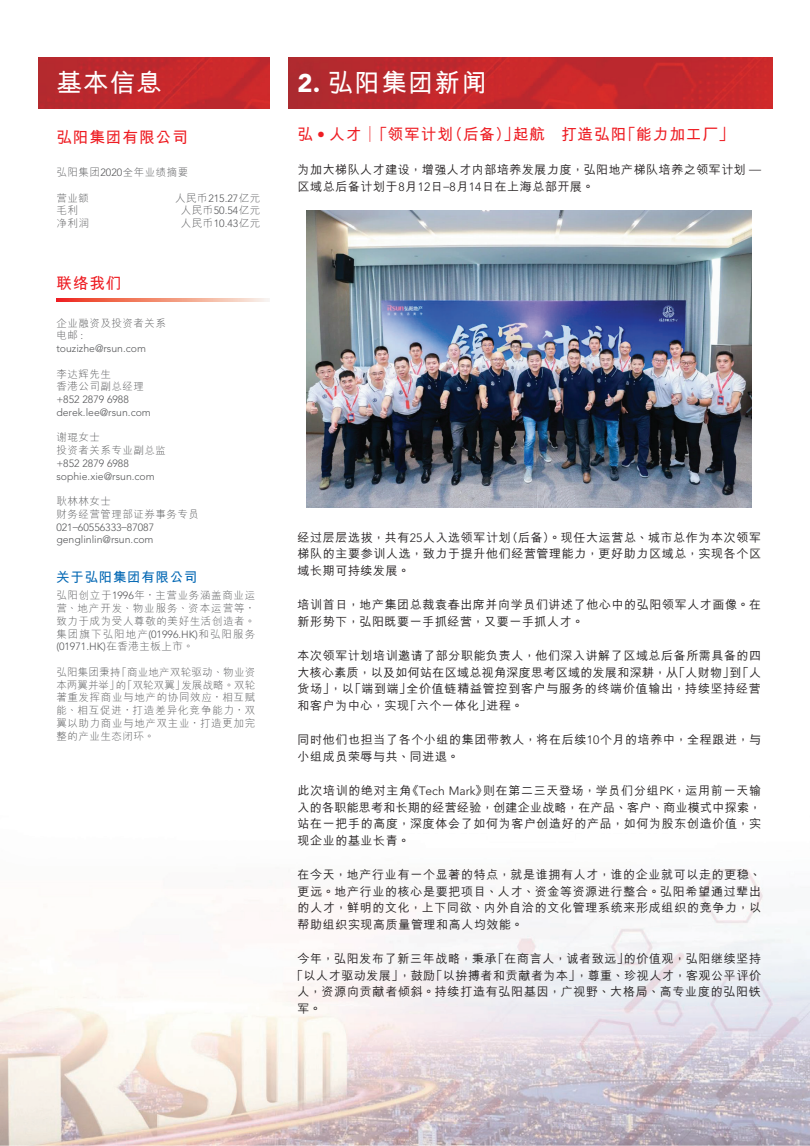
<style>
.page{position:relative;width:810px;height:1146px;background:#fff}
.page>*{position:absolute;margin:0;border:0;box-sizing:border-box;transform-origin:0 0}
.t1{font:700 25.5px "M Hei HKS";letter-spacing:.05em;color:#fff}
._03_H1{font:700 15.75px "M Hei HKS";letter-spacing:.05em;color:#ee1d23}
.t2{font:700 13.5px "M Hei HKS";letter-spacing:.05em;color:#0166b3}
._01_Body_Text{font:500 12px/16.5px "M Hei HKS";letter-spacing:.055em;color:#231f20;text-align:justify}
.t3{font:300 10.5px/12.8px "M Hei HKS";letter-spacing:.05em;color:#57585a}
.t4{font:300 10.5px/12.8px "Avenir LT Std";color:#57585a}
.s1{font-family:"Avenir LT Std";font-weight:900}
.s2{font-family:"Avenir LT Std"}
.s3{font-family:"M Hei HKS"}
.s4{font-family:"Avenir LT Std";font-weight:300}
</style>
<div class="page">
<img style="left:0;top:294px;width:810px;height:852px">
<img style="left:38px;top:58px;width:231px;height:51px">
<img style="left:288px;top:58px;width:485px;height:51px">
<svg style="left:56px;top:298px;width:214px;height:4px"></svg>
<img style="left:307px;top:211px;width:445px;height:296px">
<h1 class="t1" style="left:56px;top:64px;width:107px">基本信息</h1>
<h1 class="t1" style="left:298px;top:64px;width:191px"><span class="s1">2.</span> 弘陽集團新聞</h1>
<h2 class="_03_H1" style="left:56px;top:125px;width:133px">弘陽集團有限公司</h2>
<p class="t3" style="left:56px;top:166px;width:134px">弘陽集團<span class="s2">2020</span>全年業績摘要</p>
<p class="t3" style="left:56px;top:191px;width:34px">營業額</p>
<p class="t4" style="left:175px;top:192px;width:87px"><span class="s3">人民幣</span>215.27<span class="s3">億元</span></p>
<p class="t3" style="left:56px;top:204px;width:23px">毛利</p>
<p class="t3" style="left:181px;top:204px;width:81px">人民幣<span class="s2">50.54</span>億元</p>
<p class="t3" style="left:56px;top:217px;width:34px">淨利潤</p>
<p class="t3" style="left:181px;top:217px;width:81px">人民幣<span class="s2">10.43</span>億元</p>
<h2 class="_03_H1" style="left:56px;top:272px;width:67px">聯絡我們</h2>
<p class="t3" style="left:56px;top:316px;width:111px">企業融資及投資者關係電郵 <span class="s2">:</span></p>
<p class="t4" style="left:56px;top:342px;width:91px">touzizhe@rsun.com</p>
<p class="t3" style="left:56px;top:367px;width:89px">李達輝先生<br>香港公司副總經理</p>
<p class="t4" style="left:56px;top:393px;width:96px">+852 2879 6988 derek.lee@rsun.com</p>
<p class="t3" style="left:56px;top:431px;width:111px">謝琨女士<br>投資者關係專業副總監</p>
<p class="t4" style="left:56px;top:457px;width:100px">+852 2879 6988 sophie.xie@rsun.com</p>
<p class="t3" style="left:56px;top:495px;width:144px">耿林林女士<br>財務經營管理部證券事務專員</p>
<p class="t4" style="left:56px;top:521px;width:99px">021–60556333–87087 genglinlin@rsun.com</p>
<p class="t2" style="left:56px;top:568px;width:143px">關於弘陽集團有限公司</p>
<p class="t3" style="left:56px;top:589px;width:201px;text-align:justify">弘陽創立於<span class="s2">1996</span>年，主營業務涵蓋商業運營、地產開發、物業服務、資本運營等，致力於成為受人尊敬的美好生活創造者。集團旗下弘陽地產<span class="s2">(01996.HK)</span>和弘陽服務</p>
<p class="t4" style="left:56px;top:640px;width:139px">(01971.HK)<span class="s3">在香港主板上市。</span></p>
<p class="t3" style="left:56px;top:665px;width:200px;text-align:justify">弘陽集團秉持「商業地產雙輪驅動、物業資本兩翼並舉」的「雙輪雙翼」發展戰略。雙輪著重發揮商業與地產的協同效應，相互賦能、相互促進，打造差異化競爭能力，雙翼以助力商業與地產雙主業，打造更加完整的產業生態閉環。</p>
<p class="_03_H1" style="left:298px;top:122px;width:438px">弘 <span class="s1">•</span> 人才│「領軍計劃（後備）」起航 打造弘陽「能力加工廠」</p>
<p class="_01_Body_Text" style="left:298px;top:161px;width:465px">為加大梯隊人才建設，增強人才內部培養髮展力度，弘陽地產梯隊培養之領軍計劃 <span class="s4">—</span>區域總後備計劃于<span class="s4">8</span>月<span class="s4">12</span>日<span class="s4">–8</span>月<span class="s4">14</span>日在上海總部開展。</p>
<p class="_01_Body_Text" style="left:298px;top:528px;width:465px">經過層層選拔，共有<span class="s4">25</span>人入選領軍計劃（後備）。現任大運營總、城市總作為本次領軍梯隊的主要參訓人選，致力於提升他們經營管理能力，更好助力區域總，實現各個區域長期可持續發展。</p>
<p class="_01_Body_Text" style="left:298px;top:596px;width:465px">培訓首日，地產集團總裁袁春出席並向學員們講述了他心中的弘陽領軍人才畫像。在新形勢下，弘陽既要一手抓經營，又要一手抓人才。</p>
<p class="_01_Body_Text" style="left:298px;top:647px;width:465px">本次領軍計劃培訓邀請了部分職能負責人，他們深入講解了區域總後備所需具備的四大核心素質，以及如何站在區域總視角深度思考區域的發展和深耕，從「人財物」到「人貨場」，以「端到端」全價值鏈精益管控到客戶與服務的終端價值輸出，持續堅持經營和客戶為中心，實現「六個一體化」進程。</p>
<p class="_01_Body_Text" style="left:298px;top:731px;width:465px">同時他們也擔當了各個小組的集團帶教人，將在後續<span class="s4">10</span>個月的培養中，全程跟進，與小組成員榮辱與共、同進退。</p>
<p class="_01_Body_Text" style="left:298px;top:782px;width:465px">此次培訓的絕對主角《<span class="s4">Tech Mark</span>》則在第二三天登場，學員們分組<span class="s4">PK</span>，運用前一天輸入的各職能思考和長期的經營經驗，創建企業戰略，在產品、客戶、商業模式中探索，站在一把手的高度，深度體會了如何為客戶創造好的產品，如何為股東創造價值，實現企業的基業長青。</p>
<p class="_01_Body_Text" style="left:298px;top:866px;width:465px">在今天，地產行業有一個顯著的特點，就是誰擁有人才，誰的企業就可以走的更穩、更遠。地產行業的核心是要把項目、人才、資金等資源進行整合。弘陽希望通過輩出的人才，鮮明的文化，上下同欲、內外自洽的文化管理系統來形成組織的競爭力，以幫助組織實現高質量管理和高人均效能。</p>
<p class="_01_Body_Text" style="left:298px;top:950px;width:465px">今年，弘陽發佈了新三年戰略，秉承「在商言人，誠者致遠」的價值觀，弘陽繼續堅持</p>
<p class="_01_Body_Text" style="left:292px;top:966px;width:471px">「以人才驅動發展」，鼓勵「以拚搏者和貢獻者為本」，尊重、珍視人才，客觀公平評價</p>
<p class="_01_Body_Text" style="left:298px;top:983px;width:465px">人，資源向貢獻者傾斜。持續打造有弘陽基因，廣視野、大格局、高專業度的弘陽鐵</p>
<p class="_01_Body_Text" style="left:298px;top:999px;width:25px">軍。</p>
</div>
